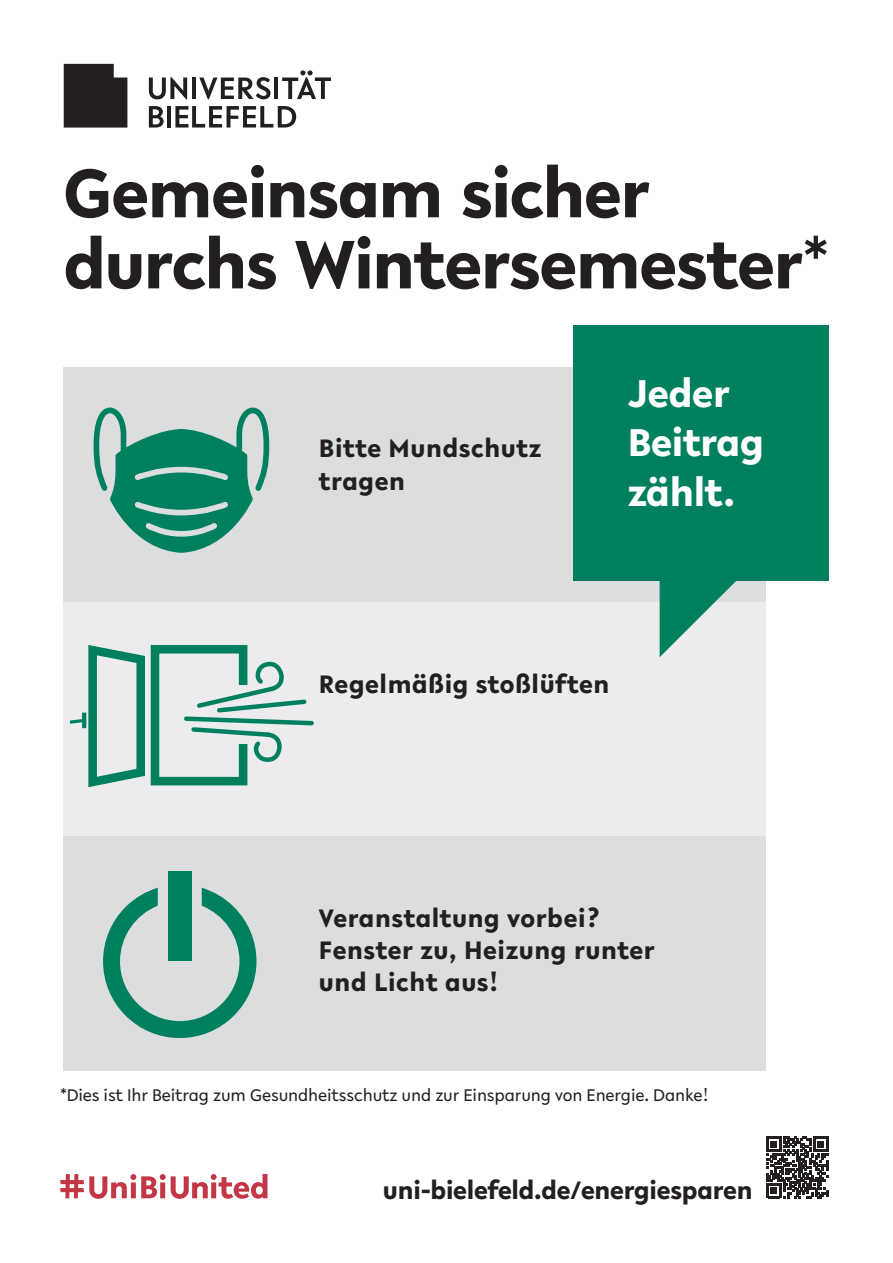
<style>
.page{position:relative;width:893px;height:1263px;background:#fff}
.page>*{position:absolute;margin:0;border:0;box-sizing:border-box;transform-origin:0 0}
.t1{font:700 73.2px/71.1px "Lelo";letter-spacing:-.02em;color:#231f20}
.t2{font:700 41.4px/49.7px "Lelo";letter-spacing:-.01em;color:#fff}
.t3{font:700 27px/32.4px "Lelo";letter-spacing:.02em;color:#231f20}
.t4{font:700 27px "Lelo";letter-spacing:-.01em;color:#231f20}
.t5{font:18px "Lelo";letter-spacing:-.01em;color:#231f20}
.t6{font:700 18px "Lelo";letter-spacing:.02em;color:#231f20}
.s1{font-weight:400}
</style>
<div class="page">
<svg style="left:149px;top:77px;width:38px;height:22px"></svg>
<hr style="left:192px;top:78px;width:4px;height:21px;background:#231f20">
<svg style="left:199px;top:77px;width:71px;height:22px"></svg>
<hr style="left:274px;top:78px;width:4px;height:21px;background:#231f20">
<svg style="left:282px;top:70px;width:49px;height:29px"></svg>
<svg style="left:149px;top:106px;width:15px;height:22px"></svg>
<hr style="left:167px;top:106px;width:4px;height:22px;background:#231f20">
<svg style="left:175px;top:106px;width:121px;height:22px"></svg>
<div style="left:64px;top:64px;width:63px;height:64px;background:#231f20"></div>
<svg style="left:766px;top:1137px;width:62px;height:61px"></svg>
<svg style="left:60px;top:1174px;width:208px;height:25px"></svg>
<div style="left:64px;top:602px;width:702px;height:234px;background:#ececee"></div>
<div style="left:64px;top:836px;width:702px;height:234px;background:#dcdddf"></div>
<div style="left:64px;top:368px;width:702px;height:234px;background:#dcdddf"></div>
<div style="left:574px;top:325px;width:255px;height:256px;background:#00805f"></div>
<svg style="left:660px;top:581px;width:76px;height:76px"></svg>
<svg style="left:93px;top:407px;width:177px;height:146px"></svg>
<div style="left:151px;top:645px;width:96px;height:140px;border:9px solid #00805f"></div>
<svg style="left:69px;top:645px;width:76px;height:143px"></svg>
<svg style="left:184px;top:661px;width:130px;height:101px"></svg>
<div style="left:168px;top:871px;width:23px;height:89px;background:#00805f"></div>
<svg style="left:103px;top:888px;width:153px;height:150px"></svg>
<h1 class="t1" style="left:64px;top:156px;width:768px">Gemeinsam sicher durchs Wintersemester<span class="s1">*</span></h1>
<p class="t3" style="left:319px;top:432px;width:224px">Bitte Mundschutz tragen</p>
<p class="t6" style="left:285px;top:433px;width:114px">Im Büro tätig</p>
<h2 class="t2" style="left:628px;top:367px;width:138px">Jeder<br>Beitrag zählt.</h2>
<p class="t3" style="left:319px;top:668px;width:292px">Regelmäßig stoßlüften</p>
<p class="t3" style="left:319px;top:901px;width:337px">Veranstaltung vorbei?<br>Fenster zu, Heizung runter und Licht aus!</p>
<p class="t5" style="left:60px;top:1082px;width:650px">*Dies ist Ihr Beitrag zum Gesundheitsschutz und zur Einsparung von Energie. Danke!</p>
<p class="t4" style="left:383px;top:1172px;width:371px">uni-bielefeld.de/energiesparen</p>
</div>
